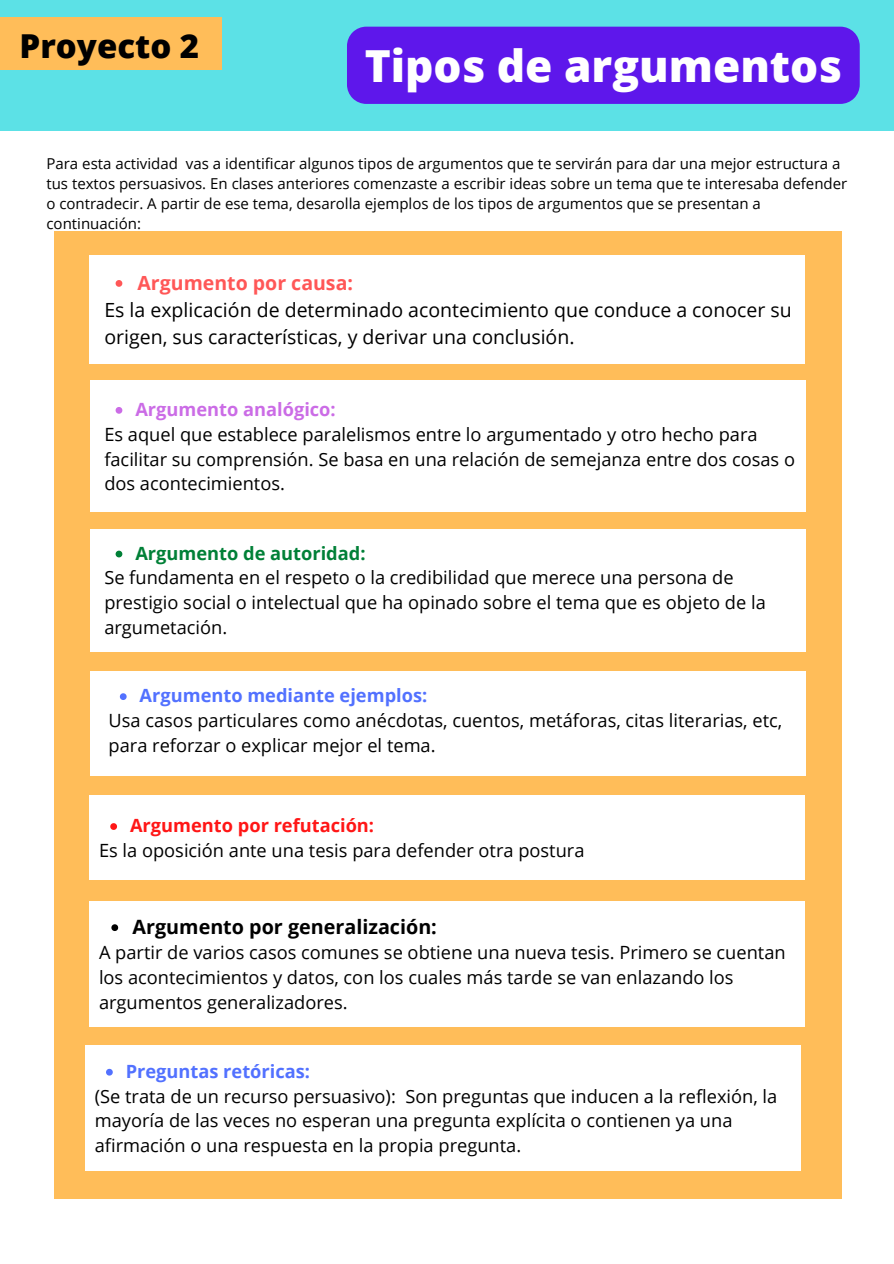
<style>
.page{position:relative;width:894px;height:1264px;background:#fff}
.page>*{position:absolute;margin:0;border:0;box-sizing:border-box;transform-origin:0 0}
.t1{font:800 44.25px "Open Sans";color:#fff}
.t2{font:800 33px "Open Sans";color:#000}
.t3{font:700 19.8px "Open Sans";color:#000}
.t4{font:19.5px/27px "Open Sans";color:#000}
.t5{font:700 19.5px "Open Sans";color:#ff5757}
.t6{font:18.3px/24.8px "Open Sans";color:#000}
.t7{font:700 18.3px "Open Sans";color:#5271ff}
.t8{font:700 18.3px "Open Sans";color:#ff1616}
.t9{font:700 18.3px "Open Sans";color:#008037}
.t10{font:700 18.3px "Open Sans";color:#cb6ce6}
.t11{font:15px/20.2px "Open Sans";color:#000}
</style>
<div class="page">
<div style="left:0;top:0;width:893px;height:131px;background:#5ce1e6"></div>
<div style="left:54px;top:231px;width:787px;height:967px;background:#ffbd59"></div>
<div style="left:89px;top:255px;width:715px;height:108px;background:#fff"></div>
<div style="left:91px;top:380px;width:714px;height:132px;background:#fff"></div>
<div style="left:91px;top:529px;width:714px;height:122px;background:#fff"></div>
<div style="left:91px;top:671px;width:714px;height:105px;background:#fff"></div>
<div style="left:89px;top:795px;width:715px;height:85px;background:#fff"></div>
<div style="left:89px;top:901px;width:715px;height:125px;background:#fff"></div>
<div style="left:85px;top:1045px;width:715px;height:125px;background:#fff"></div>
<div style="left:0;top:17px;width:222px;height:53px;background:#ffbd59"></div>
<div style="left:347px;top:27px;width:512px;height:77px;background:#5e17eb"></div>
<svg style="left:116px;top:280px;width:6px;height:7px"></svg>
<svg style="left:116px;top:407px;width:6px;height:7px"></svg>
<svg style="left:116px;top:550px;width:6px;height:7px"></svg>
<svg style="left:120px;top:693px;width:7px;height:7px"></svg>
<svg style="left:110px;top:823px;width:7px;height:7px"></svg>
<svg style="left:111px;top:924px;width:7px;height:7px"></svg>
<svg style="left:106px;top:1068px;width:7px;height:7px"></svg>
<p class="t2" style="left:20px;top:23px;width:181px">Proyecto 2</p>
<p class="t1" style="left:364px;top:35px;width:478px">Tipos de argumentos</p>
<p class="t11" style="left:46px;top:153px;width:802px">Para esta actividad vas a identificar algunos tipos de argumentos que te servirán para dar una mejor estructura a tus textos persuasivos. En clases anteriores comenzaste a escribir ideas sobre un tema que te interesaba defender o contradecir. A partir de ese tema, desarolla ejemplos de los tipos de argumentos que se presentan a continuación:</p>
<p class="t5" style="left:137px;top:269px;width:217px">Argumento por causa:</p>
<p class="t4" style="left:104px;top:296px;width:688px">Es la explicación de determinado acontecimiento que conduce a conocer su origen, sus características, y derivar una conclusión.</p>
<p class="t10" style="left:135px;top:396px;width:202px">Argumento analógico:</p>
<p class="t6" style="left:104px;top:421px;width:692px">Es aquel que establece paralelismos entre lo argumentado y otro hecho para facilitar su comprensión. Se basa en una relación de semejanza entre dos cosas o dos acontecimientos.</p>
<p class="t9" style="left:135px;top:540px;width:232px">Argumento de autoridad:</p>
<p class="t6" style="left:104px;top:565px;width:662px">Se fundamenta en el respeto o la credibilidad que merece una persona de prestigio social o intelectual que ha opinado sobre el tema que es objeto de la argumetación.</p>
<p class="t7" style="left:140px;top:682px;width:289px">Argumento mediante ejemplos:</p>
<p class="t6" style="left:109px;top:707px;width:675px">Usa casos particulares como anécdotas, cuentos, metáforas, citas literarias, etc, para reforzar o explicar mejor el tema.</p>
<p class="t8" style="left:130px;top:812px;width:245px">Argumento por refutación:</p>
<p class="t6" style="left:99px;top:837px;width:487px">Es la oposición ante una tesis para defender otra postura</p>
<p class="t3" style="left:132px;top:913px;width:306px">Argumento por generalización:</p>
<p class="t6" style="left:99px;top:939px;width:688px">A partir de varios casos comunes se obtiene una nueva tesis. Primero se cuentan los acontecimientos y datos, con los cuales más tarde se van enlazando los argumentos generalizadores.</p>
<p class="t7" style="left:126px;top:1058px;width:186px">Preguntas retóricas:</p>
<p class="t6" style="left:95px;top:1083px;width:684px">(Se trata de un recurso persuasivo): Son preguntas que inducen a la reflexión, la mayoría de las veces no esperan una pregunta explícita o contienen ya una afirmación o una respuesta en la propia pregunta.</p>
</div>
